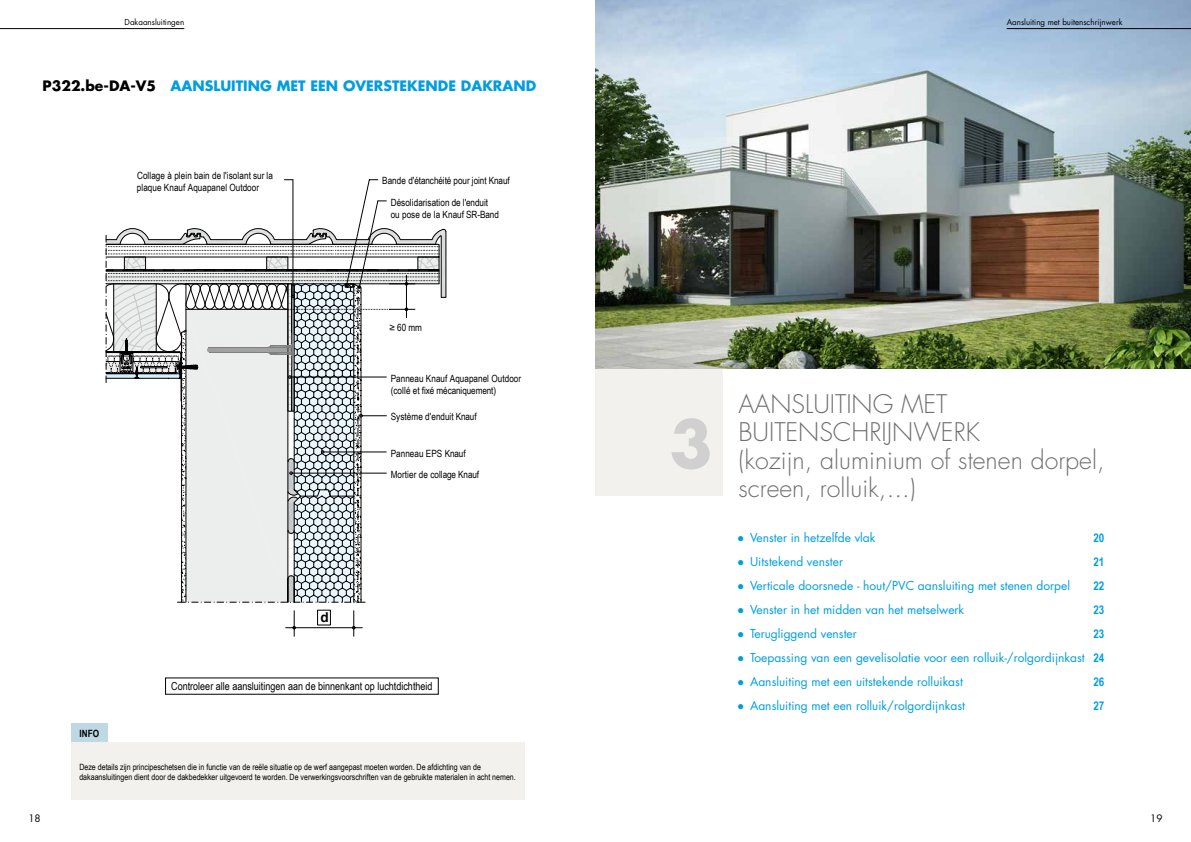
<style>
.page{position:relative;width:1191px;height:842px;background:#fff}
.page>*{position:absolute;margin:0;border:0;box-sizing:border-box;transform-origin:0 0}
.t1{font:700 63px "Futura Std";color:#d0d0d0}
.t2{font:300 25px/28px "Futura Std";color:#706f6f}
.t3{font:700 14px "Futura Std";color:#009edf}
.t4{font:700 13.6px "Arial";color:#000}
.t5{font:12px "Futura Std";color:#009edf}
.t6{font:700 12px "Arial Narrow";color:#009edf}
.t7{font:11px "Arial Narrow";color:#000}
.t8{font:10px/11.9px "Arial Narrow";letter-spacing:.005em;color:#000}
.t9{font:10px "Futura Std";color:#000}
.t10{font:700 10px "Arial Narrow";color:#000}
.t11{font:8.6px/10px "Arial Narrow";color:#000}
.t12{font:8px "Futura Std";color:#000}
.s1{color:#000}
.s2{font-family:"Arial Narrow";font-weight:700}
</style>
<div class="page">
<div style="left:595px;top:369px;width:128px;height:127px;background:#f3f1ed"></div>
<img style="left:595px;top:0;width:596px;height:369px">
<div style="left:71px;top:723px;width:37px;height:20px;background:#bed8e4"></div>
<div style="left:71px;top:743px;width:453px;height:57px;background:#f3f1ed"></div>
<div style="left:317px;top:610px;width:13px;height:15px;border:1px solid #000"></div>
<hr style="left:286px;top:627px;width:76px;height:1px;background:#000">
<svg style="left:292px;top:611px;width:4px;height:25px"></svg>
<svg style="left:352px;top:611px;width:3px;height:25px"></svg>
<svg style="left:106px;top:179px;width:340px;height:423px"></svg>
<hr style="left:1006px;top:28px;width:185px;height:1px;background:#000">
<hr style="left:0;top:28px;width:184px;height:1px;background:#000">
<p class="t12" style="left:125px;top:17px;width:61px">Dakaansluitingen</p>
<p class="t12" style="left:1006px;top:17px;width:117px">Aansluiting met buitenschrijnwerk</p>
<p class="t3" style="left:43px;top:76px;width:495px"><span class="s1">P322.be-DA-V5</span> AANSLUITING MET EEN OVERSTEKENDE DAKRAND</p>
<p class="t8" style="left:137px;top:168px;width:137px;line-height:12.8px">Collage à plein bain de l'isolant sur la plaque Knauf Aquapanel Outdoor</p>
<p class="t4" style="left:321px;top:609px;width:10px">d</p>
<p class="t8" style="left:382px;top:175px;width:129px">Bande d'étanchéité pour joint Knauf</p>
<p class="t8" style="left:391px;top:209px;width:110px">ou pose de la Knauf SR-Band</p>
<p class="t8" style="left:391px;top:196px;width:99px">Désolidarisation de l'enduit</p>
<p class="t8" style="left:389px;top:321px;width:34px">≥ 60mm</p>
<p class="t8" style="left:391px;top:372px;width:132px">Panneau Knauf Aquapanel Outdoor (collé et fixé mécaniquement)</p>
<p class="t8" style="left:391px;top:411px;width:88px">Système d'enduit Knauf</p>
<p class="t8" style="left:391px;top:442px;width:90px;line-height:21.2px">Panneau EPS Knauf<br>Mortier de collage Knauf</p>
<p class="t7" style="left:171px;top:678px;width:263px">Controleer alle aansluitingen aan de binnenkant op luchtdichtheid</p>
<p class="t10" style="left:80px;top:726px;width:21px">INFO</p>
<p class="t11" style="left:79px;top:761px;width:438px">Deze details zijn principeschetsen die in functie van de reële situatie op de werf aangepast moeten worden. De afdichting van de dakaansluitingen dient door de dakbedekker uitgevoerd te worden. De verwerkingsvoorschriften van de gebruikte materialen in acht nemen.</p>
<h1 class="t1" style="left:669px;top:402px;width:45px">3</h1>
<h2 class="t2" style="left:738px;top:390px;width:368px">AANSLUITING MET<br>BUITENSCHRIJNWERK<br>(kozijn, aluminium of stenen dorpel, screen, rolluik,...)</h2>
<p class="t5" style="left:737px;top:530px;width:140px"><span class="s2">●</span> Venster in hetzelfde vlak</p>
<p class="t6" style="left:1093px;top:529px;width:12px">20</p>
<p class="t5" style="left:737px;top:554px;width:107px"><span class="s2">●</span> Uitstekend venster</p>
<p class="t6" style="left:1093px;top:553px;width:12px">21</p>
<p class="t5" style="left:737px;top:578px;width:334px"><span class="s2">●</span> Verticale doorsnede - hout/PVC aansluiting met stenen dorpel</p>
<p class="t6" style="left:1093px;top:577px;width:12px">22</p>
<p class="t5" style="left:737px;top:602px;width:228px"><span class="s2">●</span> Venster in het midden van het metselwerk</p>
<p class="t6" style="left:1093px;top:601px;width:12px">23</p>
<p class="t5" style="left:737px;top:626px;width:121px"><span class="s2">●</span> Terugliggend venster</p>
<p class="t6" style="left:1093px;top:625px;width:12px">23</p>
<p class="t5" style="left:737px;top:650px;width:368px"><span class="s2">●</span> Toepassing van een gevelisolatie voor een rolluik-/rolgordijnkast <span class="s2">24</span></p>
<p class="t5" style="left:737px;top:674px;width:227px"><span class="s2">●</span> Aansluiting met een uitstekende rolluikast</p>
<p class="t6" style="left:1093px;top:673px;width:12px">26</p>
<p class="t5" style="left:737px;top:698px;width:229px"><span class="s2">●</span> Aansluiting met een rolluik/rolgordijnkast</p>
<p class="t6" style="left:1093px;top:697px;width:12px">27</p>
<p class="t9" style="left:28px;top:812px;width:14px">18</p>
<p class="t9" style="left:1150px;top:812px;width:14px">19</p>
</div>
